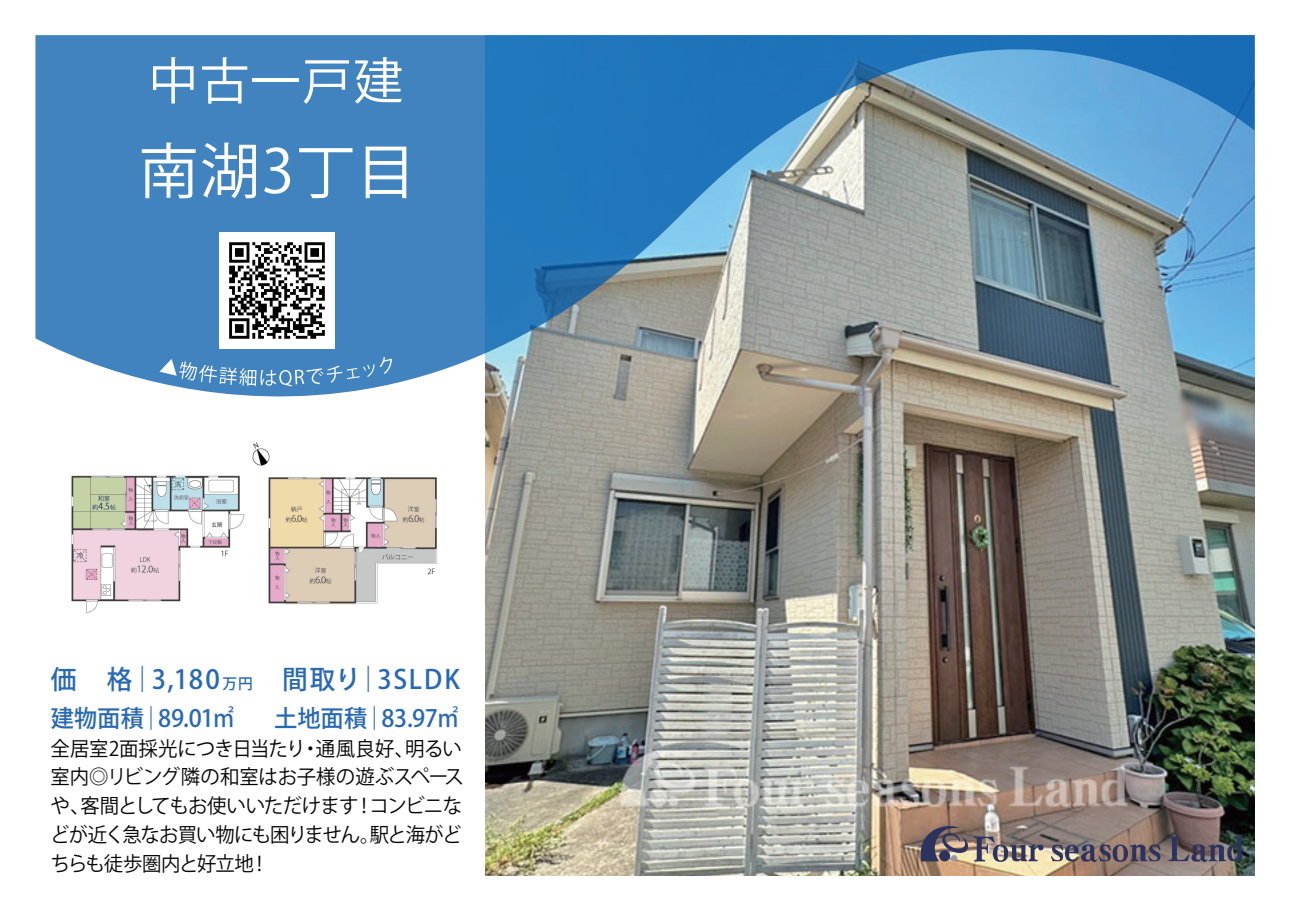
<style>
.page{position:relative;width:1290px;height:911px;background:#fff}
.page>*{position:absolute;margin:0;border:0;box-sizing:border-box;transform-origin:0 0}
.t1{font:60px "Koz Go Pro";letter-spacing:.025em;color:#fff}
.t2{font:500 26.25px "Koz Go Pro";letter-spacing:.07em;color:#2869b3}
.t3{font:500 23.75px "Koz Go Pro";letter-spacing:-.005em;color:#2869b3}
.t4{font:20px/28.8px "Koz Go Pro";letter-spacing:-.055em;color:#030303;text-align:justify}
.s1{font-size:15px}
</style>
<div class="page">
<img style="left:485px;top:396px;width:769px;height:479px">
<img style="left:71px;top:396px;width:366px;height:217px">
<svg style="left:35px;top:35px;width:1219px;height:361px;background:#5e8fb4"></svg>
<svg style="left:153px;top:57px;width:41px;height:46px"></svg>
<svg style="left:202px;top:57px;width:45px;height:47px"></svg>
<hr style="left:253px;top:78px;width:46px;height:4px;background:#fff">
<svg style="left:304px;top:60px;width:45px;height:44px"></svg>
<svg style="left:355px;top:57px;width:47px;height:47px"></svg>
<svg style="left:918px;top:823px;width:50px;height:38px;background:#77696d"></svg>
<svg style="left:974px;top:836px;width:69px;height:26px;background:#8a8280"></svg>
<svg style="left:1051px;top:844px;width:109px;height:18px;background:#6f656f"></svg>
<svg style="left:1168px;top:836px;width:75px;height:26px;background:#58535e"></svg>
<svg style="left:159px;top:357px;width:233px;height:29px;background:#5b94c8"></svg>
<img style="left:219px;top:233px;width:116px;height:115px">
<h1 class="t1" style="left:139px;top:132px;width:279px">南湖3丁目</h1>
<h2 class="t2" style="left:51px;top:663px;width:411px">価　格｜3,180<span class="s1">万円</span>　間取り｜3SLDK</h2>
<p class="t3" style="left:51px;top:703px;width:186px">建物面積｜89.01㎡</p>
<p class="t3" style="left:274px;top:703px;width:187px">土地面積｜83.97㎡</p>
<p class="t4" style="left:51px;top:734px;width:415px">全居室2面採光につき日当たり・通風良好、明るい室内◎リビング隣の和室はお子様の遊ぶスペースや、客間としてもお使いいただけます！コンビニなどが近く急なお買い物にも困りません。駅と海がどちらも徒歩圏内と好立地！</p>
</div>
